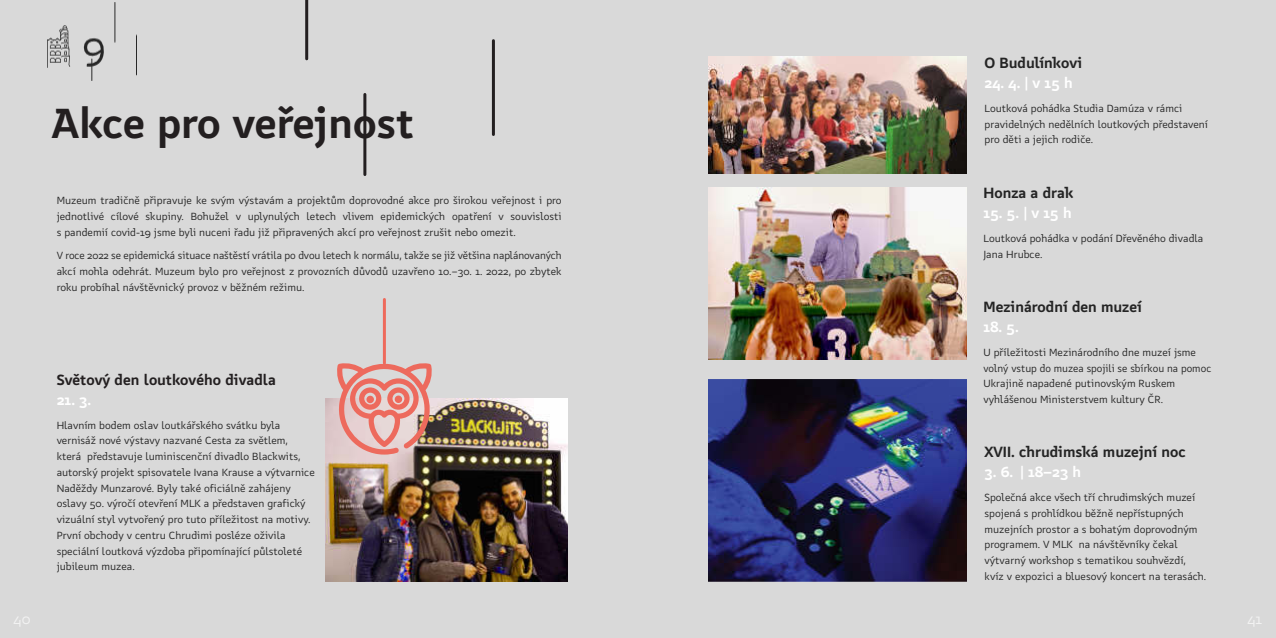
<style>
.page{position:relative;width:1276px;height:638px;background:#d9d9d9}
.page>*{position:absolute;margin:0;border:0;box-sizing:border-box;transform-origin:0 0}
.t1{font:700 42.6px "SDT Dumpling";color:#231f20}
.t2{font:700 15px "SDT Dumpling";color:#242424}
.t3{font:700 15px "SDT Dumpling";color:#fff}
.t4{font:700 15px "SDT Dumpling";color:#231f20}
.t5{font:15px "SDT Dumpling";color:#f2f2f2}
.t6{font:10.5px/15.7px "SDT Dumpling";color:#242424}
</style>
<div class="page">
<img style="left:48px;top:3px;width:89px;height:77px">
<hr style="left:305px;top:0;width:3px;height:59px;background:#231f20">
<hr style="left:363px;top:94px;width:3px;height:81px;background:#231f20">
<hr style="left:492px;top:41px;width:3px;height:93px;background:#231f20">
<img style="left:709px;top:379px;width:257px;height:202px">
<img style="left:709px;top:188px;width:257px;height:171px">
<img style="left:709px;top:57px;width:257px;height:116px">
<img style="left:325px;top:398px;width:242px;height:183px">
<hr style="left:383px;top:299px;width:3px;height:64px;background:#ee6a5c">
<svg style="left:336px;top:362px;width:97px;height:92px"></svg>
<div style="left:395px;top:395px;width:7px;height:8px;background:#ed6a5d;border-radius:50%"></div>
<h1 class="t1" style="left:52px;top:106px;width:364px">Akce pro veřejnost</h1>
<p class="t6" style="left:57px;top:193px;width:506px;text-align:justify">Muzeum tradičně připravuje ke svým výstavám a projektům doprovodné akce pro širokou veřejnost i pro jednotlivé cílové skupiny. Bohužel v uplynulých letech vlivem epidemických opatření v souvislosti s pandemií covid-19 jsme byli nuceni řadu již připravených akcí pro veřejnost zrušit nebo omezit.</p>
<p class="t6" style="left:57px;top:249px;width:506px;text-align:justify">V roce 2022 se epidemická situace naštěstí vrátila po dvou letech k normálu, takže se již většina naplánovaných akcí mohla odehrát. Muzeum bylo pro veřejnost z provozních důvodů uzavřeno 10.–30. 1. 2022, po zbytek roku probíhal návštěvnický provoz v běžném režimu.</p>
<h2 class="t4" style="left:57px;top:373px;width:221px">Světový den loutkového divadla</h2>
<h2 class="t3" style="left:57px;top:393px;width:36px">21. 3.</h2>
<p class="t6" style="left:57px;top:418px;width:260px">Hlavním bodem oslav loutkářského svátku byla vernisáž nové výstavy nazvané Cesta za světlem, která představuje luminiscenční divadlo Blackwits, autorský projekt spisovatele Ivana Krause a výtvarnice Naděždy Munzarové. Byly také oficiálně zahájeny oslavy 50. výročí otevření MLK a představen grafický vizuální styl vytvořený pro tuto příležitost na motivy.<br>První obchody v centru Chrudimi posléze oživila speciální loutková výzdoba připomínající půlstoleté jubileum muzea.</p>
<h2 class="t2" style="left:984px;top:57px;width:99px">O Budulínkovi</h2>
<h2 class="t3" style="left:984px;top:77px;width:90px">24.4.|v15h</h2>
<p class="t6" style="left:984px;top:101px;width:225px">Loutková pohádka Studia Damúza v rámci pravidelných nedělních loutkových představení pro děti a jejich rodiče.</p>
<h2 class="t2" style="left:983px;top:187px;width:91px">Honza a drak</h2>
<h2 class="t3" style="left:983px;top:207px;width:90px">15.5.|v15h</h2>
<p class="t6" style="left:983px;top:231px;width:221px">Loutková pohádka v podání Dřevěného divadla<br>Jana Hrubce.</p>
<h2 class="t2" style="left:983px;top:301px;width:160px">Mezinárodní den muzeí</h2>
<h2 class="t3" style="left:983px;top:321px;width:37px">18. 5.</h2>
<p class="t6" style="left:983px;top:345px;width:229px">U příležitosti Mezinárodního dne muzeí jsme volný vstup do muzea spojili se sbírkou na pomoc Ukrajině napadené putinovským Ruskem vyhlášenou Ministerstvem kultury ČR.</p>
<h2 class="t2" style="left:984px;top:446px;width:203px">XVII. chrudimská muzejní noc</h2>
<h2 class="t3" style="left:984px;top:466px;width:98px">3. 6. | 18–23 h</h2>
<p class="t6" style="left:984px;top:491px;width:223px">Společná akce všech tří chrudimských muzeí spojená s prohlídkou běžně nepřístupných muzejních prostor a s bohatým doprovodným programem. V MLK na návštěvníky čekal výtvarný workshop s tematikou souhvězdí, kvíz v expozici a bluesový koncert na terasách.</p>
<h2 class="t5" style="left:14px;top:613px;width:19px">40</h2>
<h2 class="t5" style="left:1247px;top:613px;width:16px">41</h2>
</div>
